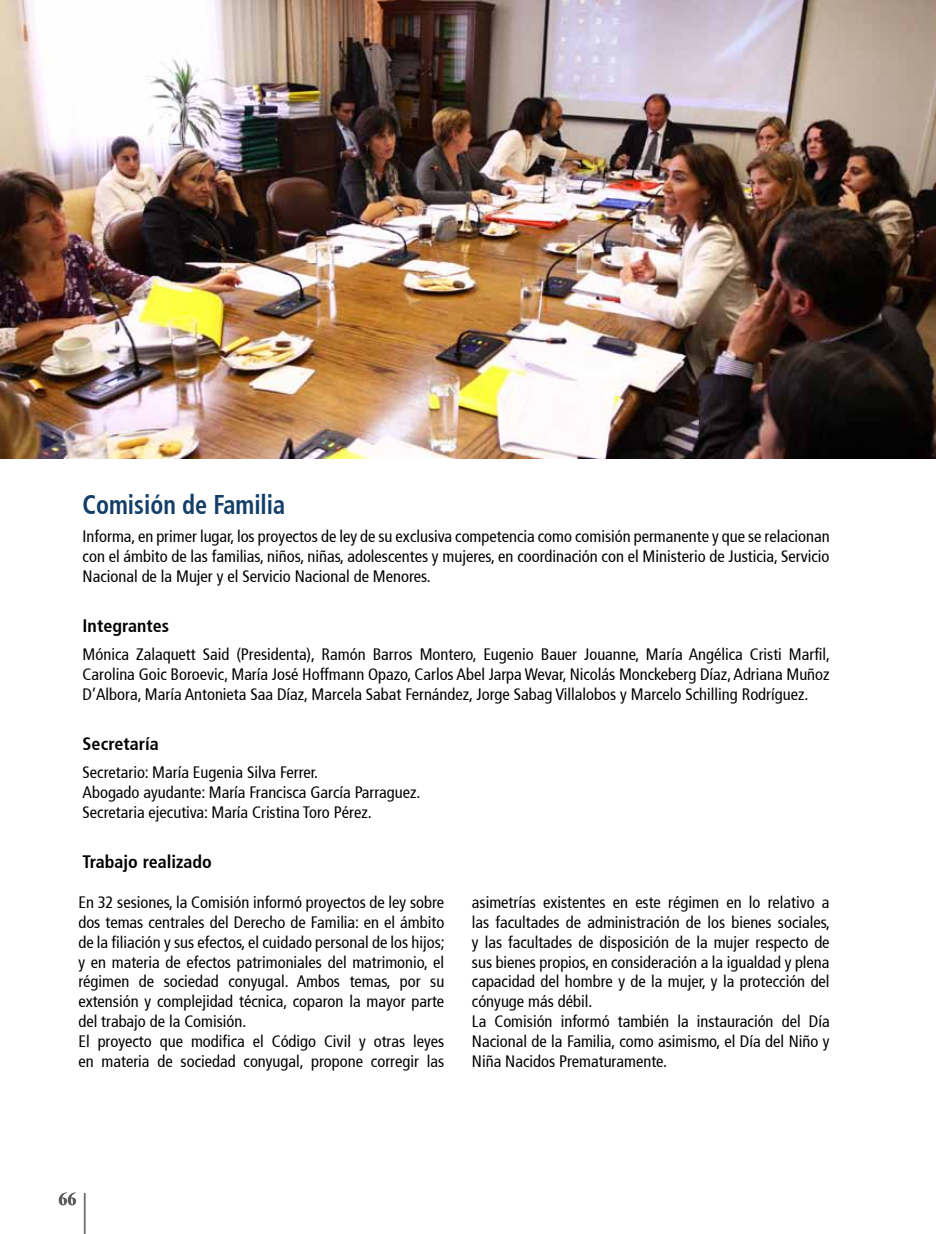
<style>
.page{position:relative;width:936px;height:1234px;background:#fff}
.page>*{position:absolute;margin:0;border:0;box-sizing:border-box;transform-origin:0 0}
.t1{font:700 condensed 27px "Frutiger 67";color:#123e68;scale:.9 1}
.t2{font:700 condensed 18px "Frutiger 67";color:#000}
.t3{font:700 18px "Times New Roman";color:#575756}
.t4{font:condensed 16.5px/19.8px "Frutiger 57";color:#000}
</style>
<div class="page">
<img style="left:0;top:0;width:935px;height:458px">
<hr style="left:84px;top:1192px;width:1px;height:41px;background:#736f6f">
<h1 class="t1" style="left:83px;top:488px;width:227px">Comisión de Familia</h1>
<p class="t4" style="left:83px;top:526px;width:748px;text-align:justify">Informa, en primer lugar, los proyectos de ley de su exclusiva competencia como comisión permanente y que se relacionan con el ámbito de las familias, niños, niñas, adolescentes y mujeres, en coordinación con el Ministerio de Justicia, Servicio Nacional de la Mujer y el Servicio Nacional de Menores.</p>
<p class="t2" style="left:83px;top:614px;width:88px">Integrantes</p>
<p class="t4" style="left:83px;top:644px;width:749px;text-align:justify">Mónica Zalaquett Said (Presidenta), Ramón Barros Montero, Eugenio Bauer Jouanne, María Angélica Cristi Marfil, Carolina Goic Boroevic, María José Hoffmann Opazo, Carlos Abel Jarpa Wevar, Nicolás Monckeberg Díaz, Adriana Muñoz D’Albora, María Antonieta Saa Díaz, Marcela Sabat Fernández, Jorge Sabag Villalobos y Marcelo Schilling Rodríguez.</p>
<p class="t2" style="left:83px;top:732px;width:78px">Secretaría</p>
<p class="t4" style="left:83px;top:762px;width:339px">Secretario: María Eugenia Silva Ferrer.<br>Abogado ayudante: María Francisca García Parraguez.<br>Secretaria ejecutiva: María Cristina Toro Pérez.</p>
<p class="t2" style="left:83px;top:850px;width:131px">Trabajo realizado</p>
<p class="t4" style="left:78px;top:892px;width:368px">En 32 sesiones, la Comisión informó proyectos de ley sobre dos temas centrales del Derecho de Familia: en el ámbito de la filiación y sus efectos, el cuidado personal de los hijos; y en materia de efectos patrimoniales del matrimonio, el régimen de sociedad conyugal. Ambos temas, por su extensión y complejidad técnica, coparon la mayor parte del trabajo de la Comisión.<br>El proyecto que modifica el Código Civil y otras leyes en materia de sociedad conyugal, propone corregir las</p>
<p class="t4" style="left:472px;top:892px;width:360px">asimetrías existentes en este régimen en lo relativo a las facultades de administración de los bienes sociales, y las facultades de disposición de la mujer respecto de sus bienes propios, en consideración a la igualdad y plena capacidad del hombre y de la mujer, y la protección del cónyuge más débil.<br>La Comisión informó también la instauración del Día Nacional de la Familia, como asimismo, el Día del Niño y Niña Nacidos Prematuramente.</p>
<p class="t3" style="left:59px;top:1186px;width:19px">66</p>
</div>
